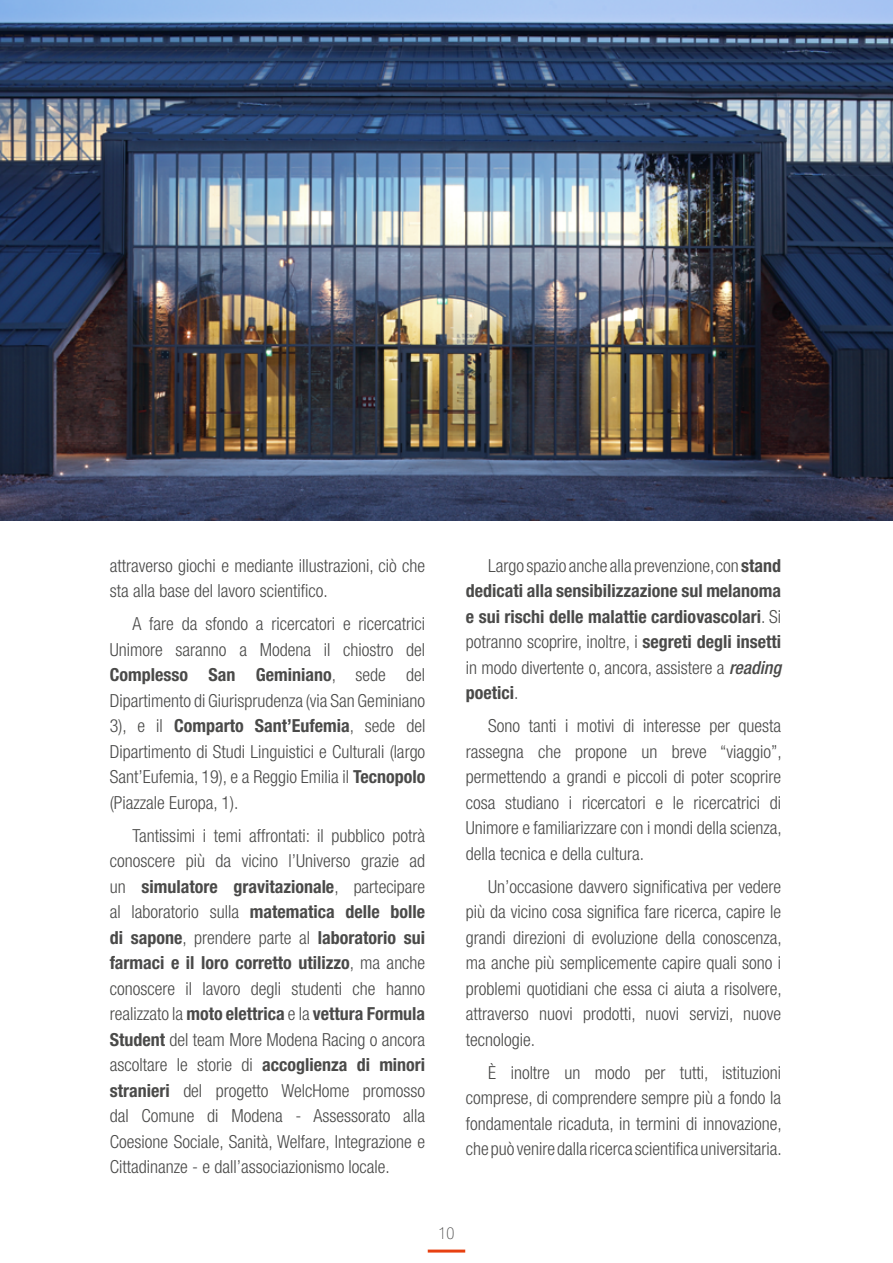
<style>
.page{position:relative;width:893px;height:1263px;background:#fff}
.page>*{position:absolute;margin:0;border:0;box-sizing:border-box;transform-origin:0 0}
.t1{font:300 condensed 18px/25.5px "Helvetica Neue LT Std";color:#4a4a49;text-align:justify}
.t2{font:700 condensed 18px/25.5px "Helvetica Neue LT Std";color:#4a4a49;text-align:justify}
.t3{font:100 condensed 16.5px "Helvetica Neue LT Std";color:#4a4a49}
.s1{font-weight:700}
.s2{font-weight:300}
.s3{font-weight:500;font-style:italic}
</style>
<div class="page">
<hr style="left:428px;top:1249px;width:37px;height:3px;background:#e74011">
<img style="left:0;top:0;width:893px;height:520px">
<p class="t1" style="left:110px;top:552px;width:317px">attraverso giochi e mediante illustrazioni, ciò che sta alla base del lavoro scientifico.</p>
<p class="t1" style="left:110px;top:611px;width:317px;text-indent:22px">A fare da sfondo a ricercatori e ricercatrici Unimore saranno a Modena il chiostro del <span class="s1">Complesso San Geminiano</span>, sede del Dipartimento di Giurisprudenza (via San Geminiano 3), e il <span class="s1">Comparto Sant’Eufemia</span>, sede del Dipartimento di Studi Linguistici e Culturali (largo Sant’Eufemia, 19), e a Reggio Emilia il <span class="s1">Tecnopolo </span>(Piazzale Europa, 1).</p>
<p class="t1" style="left:110px;top:822px;width:317px;text-indent:22px">Tantissimi i temi affrontati: il pubblico potrà conoscere più da vicino l’Universo grazie ad un <span class="s1">simulatore gravitazionale</span>, partecipare al laboratorio sulla <span class="s1">matematica delle bolle di sapone</span>, prendere parte al <span class="s1">laboratorio sui farmaci e il loro corretto utilizzo</span>, ma anche conoscere il lavoro degli studenti che hanno realizzato la <span class="s1">moto elettrica</span> e la <span class="s1">vettura Formula Student</span> del team More Modena Racing o ancora ascoltare le storie di <span class="s1">accoglienza di minori stranieri</span> del progetto WelcHome promosso dal Comune di Modena - Assessorato alla Coesione Sociale, Sanità, Welfare, Integrazione e Cittadinanze - e dall’associazionismo locale.</p>
<p class="t2" style="left:466px;top:552px;width:317px;text-indent:22px"><span class="s2">Largo spazio anche alla prevenzione, con</span> stand dedicati alla sensibilizzazione sul melanoma e sui rischi delle malattie cardiovascolari<span class="s2">. Si potranno scoprire, inoltre, i</span> segreti degli insetti <span class="s2">in modo divertente o, ancora, assistere a</span> <span class="s3">reading </span>poetici<span class="s2">.</span></p>
<p class="t1" style="left:466px;top:713px;width:318px;text-indent:22px">Sono tanti i motivi di interesse per questa rassegna che propone un breve “viaggio”, permettendo a grandi e piccoli di poter scoprire cosa studiano i ricercatori e le ricercatrici di Unimore e familiarizzare con i mondi della scienza, della tecnica e della cultura.</p>
<p class="t1" style="left:466px;top:873px;width:318px;text-indent:22px">Un’occasione davvero significativa per vedere più da vicino cosa significa fare ricerca, capire le grandi direzioni di evoluzione della conoscenza, ma anche più semplicemente capire quali sono i problemi quotidiani che essa ci aiuta a risolvere, attraverso nuovi prodotti, nuovi servizi, nuove tecnologie.</p>
<p class="t1" style="left:466px;top:1060px;width:318px;text-indent:22px">È inoltre un modo per tutti, istituzioni comprese, di comprendere sempre più a fondo la fondamentale ricaduta, in termini di innovazione, che può venire dalla ricerca scientifica universitaria.</p>
<p class="t3" style="left:439px;top:1224px;width:17px">10</p>
</div>
